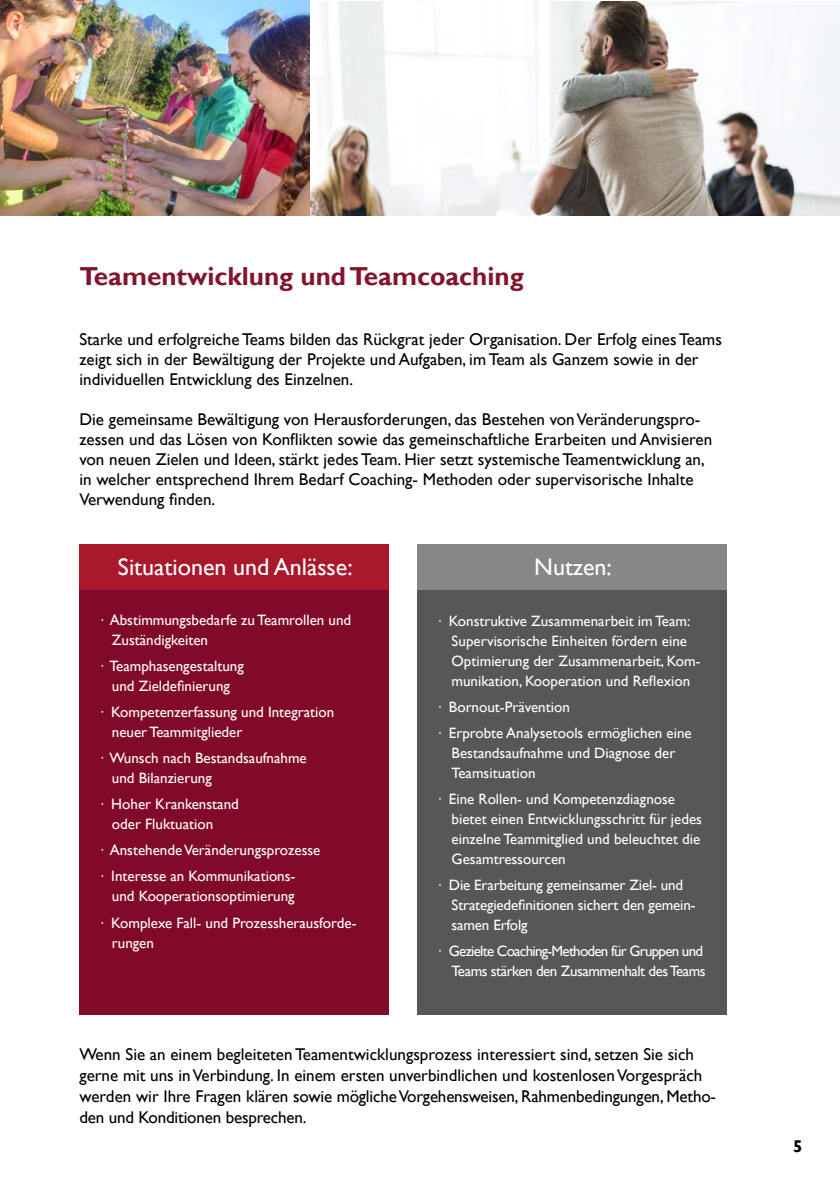
<style>
.page{position:relative;width:840px;height:1191px;background:#fff}
.page>*{position:absolute;margin:0;border:0;box-sizing:border-box;transform-origin:0 0}
.t1{font:700 26px "Gill Sans";color:#81152d}
.t2{font:24px "Gill Sans";color:#fff}
.t3{font:17px/20px "Gill Sans";color:#000}
.t4{font:700 17px "Gill Sans";color:#000}
.t5{font:15px/20px "Gill Sans";color:#fff}
.t6{font:15px/20px "Gill Sans";letter-spacing:-.05em;color:#fff;text-align:right}
</style>
<div class="page">
<img style="left:309px;top:2px;width:530px;height:213px">
<img style="left:0;top:0;width:309px;height:215px">
<div style="left:79px;top:544px;width:309px;height:470px;background:#820a29"></div>
<div style="left:417px;top:544px;width:309px;height:470px;background:#575756"></div>
<div style="left:79px;top:544px;width:309px;height:45px;background:#aa182c"></div>
<div style="left:417px;top:544px;width:309px;height:45px;background:#878787"></div>
<h1 class="t1" style="left:79px;top:260px;width:445px">Teamentwicklung und Teamcoaching</h1>
<p class="t3" style="left:79px;top:329px;width:643px">Starke und erfolgreiche Teams bilden das Rückgrat jeder Organisation. Der Erfolg eines Teams zeigt sich in der Bewältigung der Projekte und Aufgaben, im Team als Ganzem sowie in der individuellen Entwicklung des Einzelnen.</p>
<p class="t3" style="left:79px;top:409px;width:634px">Die gemeinsame Bewältigung von Herausforderungen, das Bestehen von Veränderungspro&shy;zessen und das Lösen von Konflikten sowie das gemeinschaftliche Erarbeiten und Anvisieren von neuen Zielen und Ideen, stärkt jedes Team. Hier setzt systemische Teamentwicklung an, in welcher entsprechend Ihrem Bedarf Coaching- Methoden oder supervisorische Inhalte Verwendung finden.</p>
<h2 class="t2" style="left:118px;top:553px;width:236px">Situationen und Anlässe:</h2>
<h2 class="t2" style="left:534px;top:553px;width:79px">Nutzen:</h2>
<p class="t5" style="left:451px;top:611px;width:250px;text-indent:-16px">· Konstruktive Zusammenarbeit im Team:<br>Supervisorische Einheiten fördern eine Optimierung der Zusammenarbeit, Kom&shy;munikation, Kooperation und Reflexion</p>
<p class="t5" style="left:435px;top:694px;width:257px;line-height:26px">· Bornout-Prävention<br>· Erprobte Analysetools ermöglichen eine</p>
<p class="t5" style="left:451px;top:742px;width:225px">Bestandsaufnahme und Diagnose der<br>Teamsituation</p>
<p class="t5" style="left:451px;top:788px;width:252px;text-indent:-16px">· Eine Rollen- und Kompetenzdiagnose bietet einen Entwicklungsschritt für jedes einzelne Teammitglied und beleuchtet die Gesamtressourcen</p>
<p class="t5" style="left:451px;top:874px;width:245px;text-indent:-16px">· Die Erarbeitung gemeinsamer Ziel- und<br>Strategiedefinitionen sichert den gemein&shy;samen Erfolg</p>
<p class="t6" style="left:435px;top:940px;width:271px">· Gezielte Coaching-Methoden für Gruppen und<br>Teams stärken den Zusammenhalt des Teams</p>
<p class="t5" style="left:112px;top:610px;width:241px;text-indent:-14px">· Abstimmungsbedarfe zu Teamrollen und<br>Zuständigkeiten</p>
<p class="t5" style="left:98px;top:656px;width:147px;text-align:center">· Teamphasengestaltung und Zieldefinierung</p>
<p class="t5" style="left:112px;top:702px;width:224px;text-indent:-14px">· Kompetenzerfassung und Integration neuer Teammitglieder</p>
<p class="t5" style="left:112px;top:748px;width:196px;text-indent:-14px">· Wunsch nach Bestandsaufnahme und Bilanzierung</p>
<p class="t5" style="left:112px;top:794px;width:128px;text-indent:-14px">· Hoher Krankenstand oder Fluktuation</p>
<p class="t5" style="left:98px;top:837px;width:224px;line-height:26px">· Anstehende Veränderungsprozesse · Interesse an Kommunikations-</p>
<p class="t5" style="left:98px;top:883px;width:260px;line-height:26px;text-indent:14px">und Kooperationsoptimierung<br>· Komplexe Fall- und Prozessherausforde-</p>
<p class="t5" style="left:112px;top:932px;width:44px">rungen</p>
<p class="t3" style="left:79px;top:1044px;width:637px;line-height:21px">Wenn Sie an einem begleiteten Teamentwicklungsprozess interessiert sind, setzen Sie sich gerne mit uns in Verbindung. In einem ersten unverbindlichen und kostenlosen Vorgespräch werden wir Ihre Fragen klären sowie mögliche Vorgehensweisen, Rahmenbedingungen, Metho&shy;den und Konditionen besprechen.</p>
<p class="t4" style="left:792px;top:1135px;width:11px">5</p>
</div>
